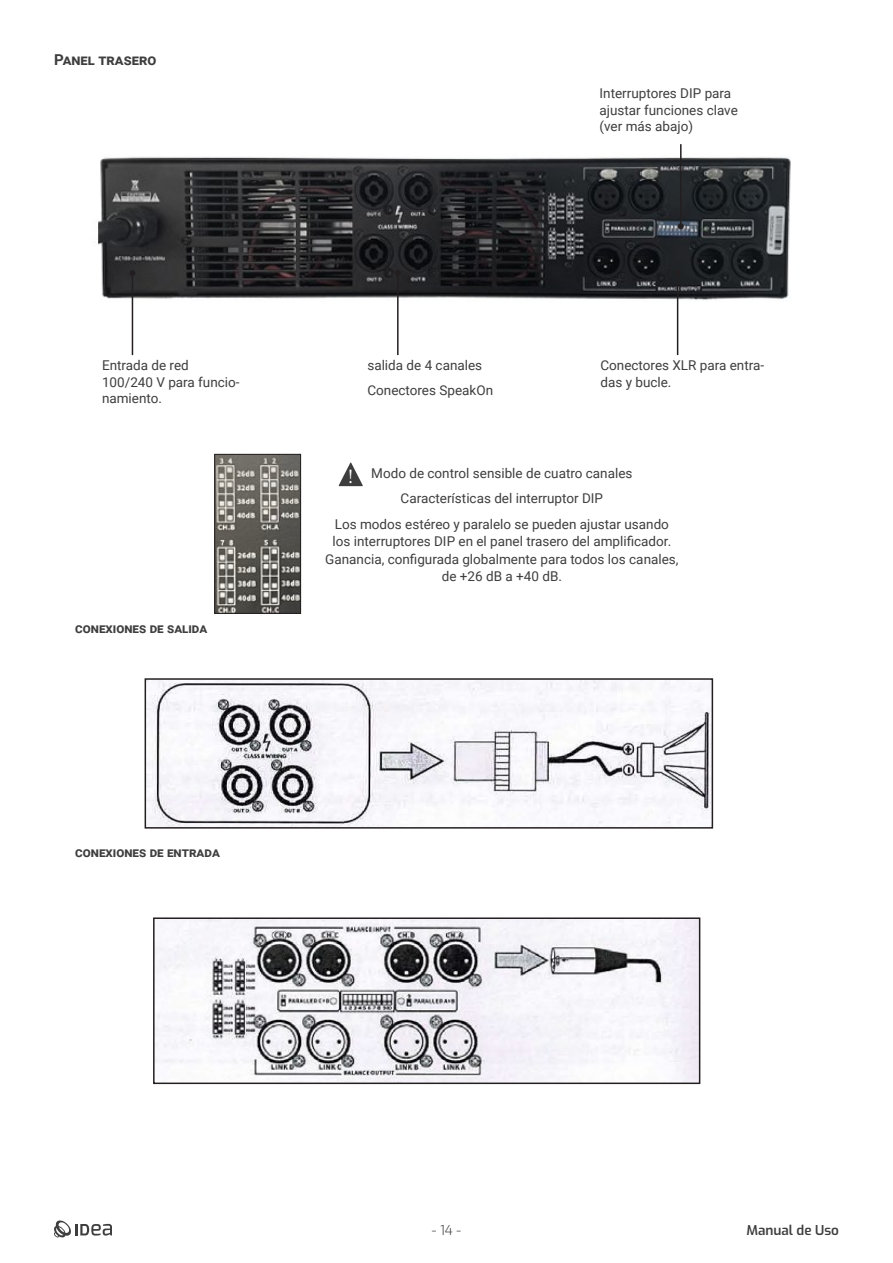
<style>
.page{position:relative;width:893px;height:1263px;background:#fff}
.page>*{position:absolute;margin:0;border:0;box-sizing:border-box;transform-origin:0 0}
.t1{font:20.1px "Minion Pro";color:#fff;scale:.91 1}
.t2{font:700 15px "Roboto";color:#3e3e3f}
.Body{font:13.5px/16.5px "Roboto";color:#3e3e3f}
.t3{font:700 13.5px "Roboto";color:#3e3e3f}
.t4{font:600 13.5px "Exo";color:#3e3e3f}
.t5{font:300 13.5px "Exo";color:#3e3e3f}
</style>
<div class="page">
<svg style="left:54px;top:1220px;width:58px;height:18px"></svg>
<img style="left:98px;top:157px;width:693px;height:156px">
<hr style="left:132px;top:273px;width:1px;height:82px;background:#231f20">
<svg style="left:129px;top:270px;width:6px;height:6px"></svg>
<hr style="left:397px;top:273px;width:2px;height:82px;background:#231f20">
<svg style="left:395px;top:270px;width:6px;height:6px"></svg>
<hr style="left:677px;top:273px;width:1px;height:82px;background:#231f20">
<svg style="left:675px;top:270px;width:6px;height:6px"></svg>
<hr style="left:680px;top:144px;width:2px;height:82px;background:#231f20">
<svg style="left:678px;top:223px;width:6px;height:6px"></svg>
<img style="left:216px;top:456px;width:83px;height:156px">
<div style="left:214px;top:454px;width:87px;height:160px;border:1px solid #231f20"></div>
<svg style="left:339px;top:462px;width:24px;height:24px"></svg>
<img style="left:148px;top:681px;width:562px;height:145px">
<div style="left:145px;top:678px;width:568px;height:151px;border:2px solid #231f20"></div>
<img style="left:156px;top:920px;width:541px;height:161px">
<div style="left:153px;top:917px;width:547px;height:167px;border:2px solid #231f20"></div>
<h3 class="t2" style="left:54px;top:49px;width:104px">Panel trasero</h3>
<p class="Body" style="left:102px;top:357px;width:139px">Entrada de red<br>100/240 V para funcio&shy;namiento.</p>
<p class="Body" style="left:367px;top:357px;width:116px">salida de 4 canales</p>
<p class="Body" style="left:367px;top:382px;width:127px">Conectores SpeakOn</p>
<p class="Body" style="left:600px;top:85px;width:140px">Interruptores DIP para ajustar funciones clave (ver más abajo)</p>
<p class="Body" style="left:600px;top:357px;width:165px">Conectores XLR para entra&shy;das y bucle.</p>
<h4 class="t3" style="left:75px;top:619px;width:133px">conexiones de salida</h4>
<h4 class="t3" style="left:75px;top:843px;width:145px">conexiones de entrada</h4>
<p class="Body" style="left:371px;top:465px;width:263px">Modo de control sensible de cuatro canales</p>
<p class="Body" style="left:401px;top:490px;width:204px">Características del interruptor DIP</p>
<p class="Body" style="left:325px;top:515px;width:355px;line-height:17.2px;text-align:center">Los modos estéreo y paralelo se pueden ajustar usando los interruptores DIP en el panel trasero del amplificador.<br>Ganancia, configurada globalmente para todos los canales, de +26 dB a +40 dB.</p>
<p class="t1" style="left:348px;top:463px;width:7px">!</p>
<p class="t5" style="left:432px;top:1221px;width:31px">- 14 -</p>
<p class="t4" style="left:746px;top:1221px;width:94px">Manual de Uso</p>
</div>
